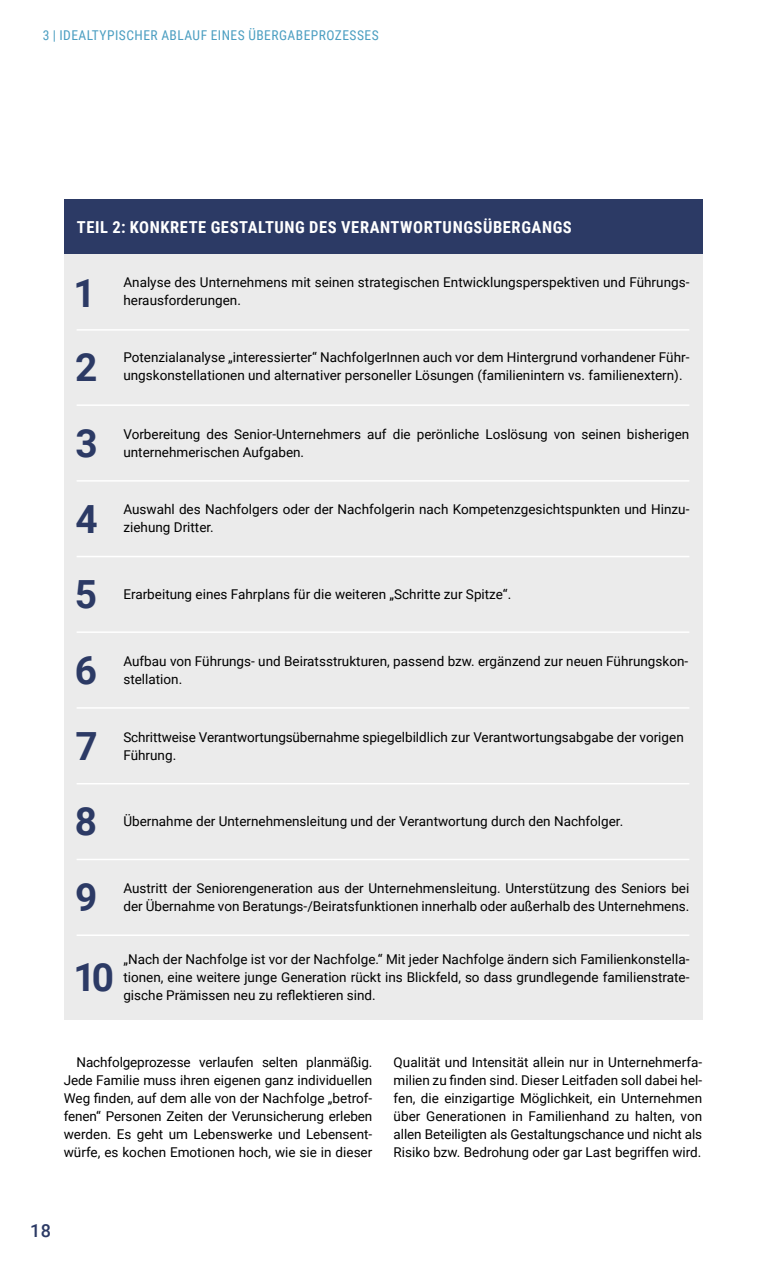
<style>
.page{position:relative;width:766px;height:1263px;background:#fff}
.page>*{position:absolute;margin:0;border:0;box-sizing:border-box;transform-origin:0 0}
.t1{font:700 38.85px/75.6px "Roboto";color:#2c3a65;text-align:justify}
.t2{font:500 18px "Roboto";color:#2c3a65}
.t3{font:700 16.5px "Roboto Condensed";letter-spacing:.035em;color:#fff}
.t4{font:13.5px/18px "Roboto";color:#000}
.t5{font:13.5px "Roboto Condensed";letter-spacing:.035em;color:#4b9ec1}
</style>
<div class="page">
<div style="left:64px;top:254px;width:638px;height:765px;background:#ebebeb"></div>
<div style="left:64px;top:200px;width:638px;height:54px;background:#2c3a65"></div>
<hr style="left:77px;top:329px;width:612px;height:2px;background:#fff">
<hr style="left:77px;top:404px;width:612px;height:2px;background:#fff">
<hr style="left:77px;top:480px;width:612px;height:2px;background:#fff">
<hr style="left:77px;top:556px;width:612px;height:1px;background:#fff">
<hr style="left:77px;top:631px;width:612px;height:2px;background:#fff">
<hr style="left:77px;top:707px;width:612px;height:2px;background:#fff">
<hr style="left:77px;top:783px;width:612px;height:1px;background:#fff">
<hr style="left:77px;top:859px;width:612px;height:1px;background:#fff">
<hr style="left:77px;top:934px;width:612px;height:2px;background:#fff">
<p class="t5" style="left:43px;top:26px;width:337px">3 | IDEALTYPISCHER ABLAUF EINES ÜBERGABEPROZESSES</p>
<p class="t3" style="left:77px;top:216px;width:496px">TEIL 2: KONKRETE GESTALTUNG DES VERANTWORTUNGSÜBERGANGS</p>
<h1 class="t1" style="left:73px;top:254px;width:26px">1<br>2<br>3<br>4<br>5<br>6<br>7<br>8<br>9</h1>
<h1 class="t1" style="left:73px;top:938px;width:42px">10</h1>
<p class="t4" style="left:123px;top:273px;width:567px">Analyse des Unternehmens mit seinen strategischen Entwicklungsperspektiven und Führungs&shy;herausforderungen.</p>
<p class="t4" style="left:123px;top:348px;width:567px">Potenzialanalyse „interessierter“ NachfolgerInnen auch vor dem Hintergrund vorhandener Führ&shy;ungskonstellationen und alternativer personeller Lösungen (familienintern vs. familienextern).</p>
<p class="t4" style="left:123px;top:424px;width:567px">Vorbereitung des Senior-Unternehmers auf die perönliche Loslösung von seinen bisherigen unternehmerischen Aufgaben.</p>
<p class="t4" style="left:123px;top:500px;width:567px">Auswahl des Nachfolgers oder der Nachfolgerin nach Kompetenzgesichtspunkten und Hinzu&shy;ziehung Dritter.</p>
<p class="t4" style="left:123px;top:585px;width:389px">Erarbeitung eines Fahrplans für die weiteren „Schritte zur Spitze“.</p>
<p class="t4" style="left:123px;top:652px;width:566px">Aufbau von Führungs- und Beiratsstrukturen, passend bzw. ergänzend zur neuen Führungskon&shy;stellation.</p>
<p class="t4" style="left:123px;top:727px;width:561px">Schrittweise Verantwortungsübernahme spiegelbildlich zur Verantwortungsabgabe der vorigen<br>Führung.</p>
<p class="t4" style="left:123px;top:811px;width:501px">Übernahme der Unternehmensleitung und der Verantwortung durch den Nachfolger.</p>
<p class="t4" style="left:123px;top:879px;width:567px">Austritt der Seniorengeneration aus der Unternehmensleitung. Unterstützung des Seniors bei der Übernahme von Beratungs-/Beiratsfunktionen innerhalb oder außerhalb des Unternehmens.</p>
<p class="t4" style="left:123px;top:949px;width:567px;text-align:justify">„Nach der Nachfolge ist vor der Nachfolge.“ Mit jeder Nachfolge ändern sich Familienkonstella&shy;tionen, eine weitere junge Generation rückt ins Blickfeld, so dass grundlegende familienstrate&shy;gische Prämissen neu zu reflektieren sind.</p>
<p class="t4" style="left:64px;top:1053px;width:310px;text-align:justify;text-indent:13px">Nachfolgeprozesse verlaufen selten planmäßig.<br>Jede Familie muss ihren eigenen ganz individuellen Weg finden, auf dem alle von der Nachfolge „betrof&shy;fenen“ Personen Zeiten der Verunsicherung erleben werden. Es geht um Lebenswerke und Lebensent&shy;würfe, es kochen Emotionen hoch, wie sie in dieser</p>
<p class="t4" style="left:393px;top:1053px;width:310px;text-align:justify">Qualität und Intensität allein nur in Unternehmerfa&shy;milien zu finden sind. Dieser Leitfaden soll dabei hel&shy;fen, die einzigartige Möglichkeit, ein Unternehmen über Generationen in Familienhand zu halten, von allen Beteiligten als Gestaltungschance und nicht als Risiko bzw. Bedrohung oder gar Last begriffen wird.</p>
<h2 class="t2" style="left:30px;top:1218px;width:23px">18</h2>
</div>
